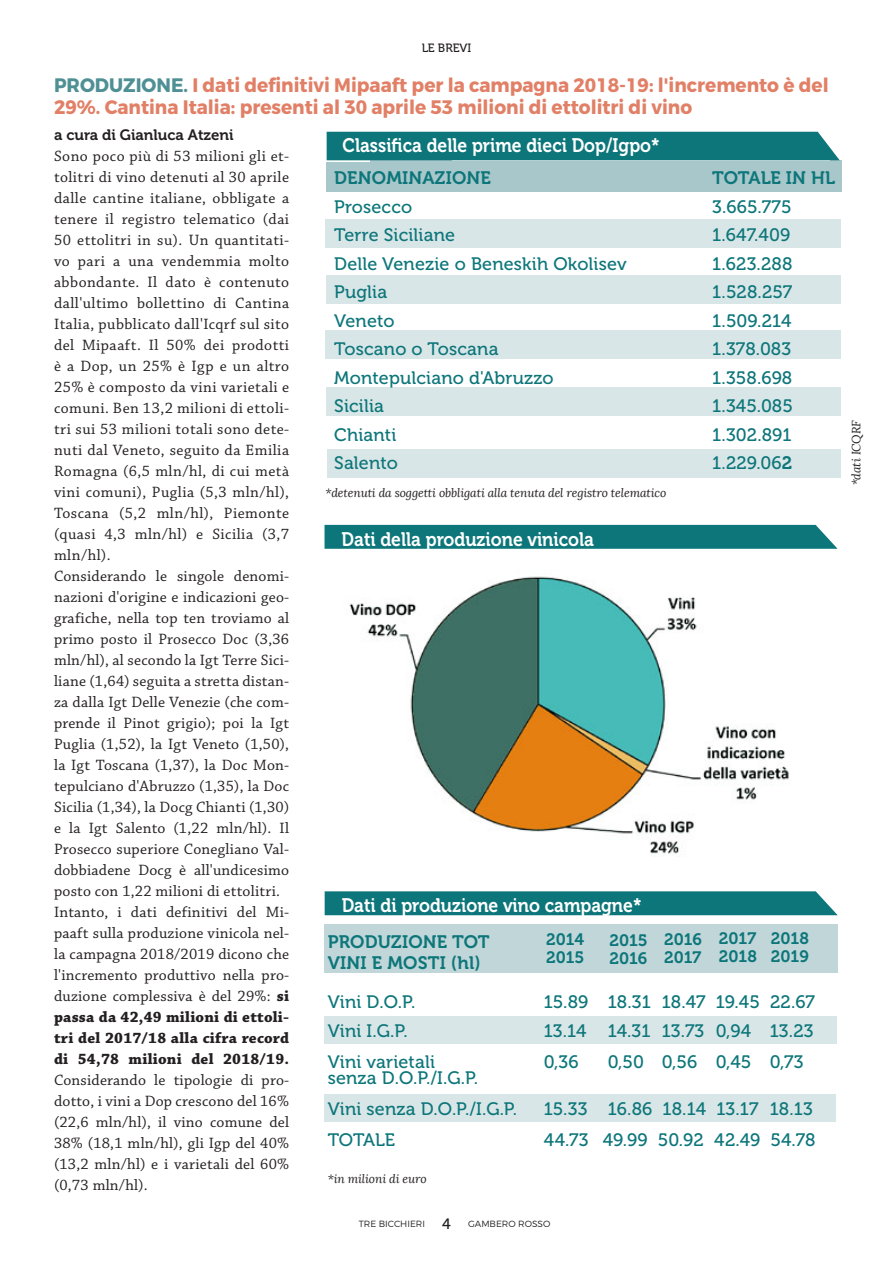
<style>
.page{position:relative;width:893px;height:1263px;background:#fff}
.page>*{position:absolute;margin:0;border:0;box-sizing:border-box;transform-origin:0 0}
.TITOLO_NEWS{font:700 19.5px/22.5px "Montserrat";color:#e18066;scale:.95 1}
.Titolo_box{font:19.5px "Museo 700";color:#fff;scale:.9 1}
.testo_box_bianco{font:18px "Museo 500";letter-spacing:.01em;color:#0d767a}
.testo_box_bianco-2{font:18px "Museo 700";letter-spacing:.01em;color:#0d767a}
.testo_box_bianco-3{font:18px "Museo 700";letter-spacing:-.01em;color:#0d767a}
.testo_box_bianco-4{font:16.5px "Museo 700";color:#0d767a}
.NEWS{font:15.75px/21px "Chaparral Pro";letter-spacing:.015em;color:#231f20;text-align:justify}
.FIRMA{font:15px "Museo 700";color:#231f20}
.t1{font:15px "Museo 500";color:#231f20}
.didascalia{font:italic 12px "Lora";letter-spacing:-.01em;color:#231f20}
.t2{font:12px "Museo 500";color:#231f20}
.t3{font:300 9px "Montserrat";color:#231f20}
.s1{color:#4f9094}
.s2{font-weight:700}
.s3{font-family:"Museo 700"}
</style>
<div class="page">
<div style="left:325px;top:1094px;width:511px;height:27px;background:#d9e6e7"></div>
<div style="left:324px;top:924px;width:514px;height:48px;background:#c0d6d8"></div>
<div style="left:327px;top:160px;width:515px;height:32px;background:#a8c7ca"></div>
<div style="left:326px;top:387px;width:515px;height:29px;background:#d9e6e7"></div>
<div style="left:327px;top:449px;width:514px;height:29px;background:#d9e6e7"></div>
<div style="left:326px;top:330px;width:515px;height:29px;background:#d9e6e7"></div>
<div style="left:326px;top:275px;width:515px;height:29px;background:#d9e6e7"></div>
<div style="left:326px;top:220px;width:515px;height:28px;background:#d9e6e7"></div>
<div style="left:452px;top:137px;width:377px;height:24px;background:#b0d2d3"></div>
<div style="left:311px;top:132px;width:59px;height:29px;background:#fff"></div>
<div style="left:327px;top:132px;width:513px;height:28px;background:#0d767a"></div>
<div style="left:325px;top:525px;width:513px;height:24px;background:#0d767a"></div>
<div style="left:325px;top:891px;width:513px;height:24px;background:#0d767a"></div>
<img style="left:349px;top:576px;width:440px;height:281px">
<div style="left:324px;top:1016px;width:513px;height:28px;background:#d9e6e7"></div>
<p class="t2" style="left:422px;top:41px;width:51px">LE BREVI</p>
<p class="TITOLO_NEWS" style="left:54px;top:74px;width:817px"><span class="s1">PRODUZIONE.</span> I dati definitivi Mipaaft per la campagna 2018-19: l'incremento è del<br>29%. Cantina Italia: presenti al 30 aprile 53 milioni di ettolitri di vino</p>
<p class="FIRMA" style="left:54px;top:127px;width:181px">a cura di Gianluca Atzeni</p>
<p class="NEWS" style="left:54px;top:146px;width:237px">Sono poco più di 53 milioni gli et&shy;tolitri di vino detenuti al 30 aprile dalle cantine italiane, obbligate a tenere il registro telematico (dai 50 ettolitri in su). Un quantitati&shy;vo pari a una vendemmia molto abbondante. Il dato è contenuto dall'ultimo bollettino di Cantina Italia, pubblicato dall'Icqrf sul sito del Mipaaft. Il 50% dei prodotti è a Dop, un 25% è Igp e un altro 25% è composto da vini varietali e comuni. Ben 13,2 milioni di ettoli&shy;tri sui 53 milioni totali sono dete&shy;nuti dal Veneto, seguito da Emilia Romagna (6,5 mln/hl, di cui metà vini comuni), Puglia (5,3 mln/hl), Toscana (5,2 mln/hl), Piemonte (quasi 4,3 mln/hl) e Sicilia (3,7 mln/hl).</p>
<p class="NEWS" style="left:54px;top:566px;width:237px">Considerando le singole denomi&shy;nazioni d'origine e indicazioni geo&shy;grafiche, nella top ten troviamo al primo posto il Prosecco Doc (3,36 mln/hl), al secondo la Igt Terre Sici&shy;liane (1,64) seguita a stretta distan&shy;za dalla Igt Delle Venezie (che com&shy;prende il Pinot grigio); poi la Igt Puglia (1,52), la Igt Veneto (1,50), la Igt Toscana (1,37), la Doc Mon&shy;tepulciano d'Abruzzo (1,35), la Doc Sicilia (1,34), la Docg Chianti (1,30) e la Igt Salento (1,22 mln/hl). Il Prosecco superiore Conegliano Val&shy;dobbiadene Docg è all'undicesimo posto con 1,22 milioni di ettolitri.</p>
<p class="NEWS" style="left:54px;top:902px;width:237px">Intanto, i dati definitivi del Mi&shy;paaft sulla produzione vinicola nel&shy;la campagna 2018/2019 dicono che l'incremento produttivo nella pro&shy;duzione complessiva è del 29%: <span class="s2">si passa da 42,49 milioni di ettoli&shy;tri del 2017/18 alla cifra record di 54,78 milioni del 2018/19.<br></span>Considerando le tipologie di pro&shy;dotto, i vini a Dop crescono del 16% (22,6 mln/hl), il vino comune del 38% (18,1 mln/hl), gli Igp del 40% (13,2 mln/hl) e i varietali del 60% (0,73 mln/hl).</p>
<p class="Titolo_box" style="left:343px;top:134px;width:354px">Classifica delle prime dieci Dop/Igpo*</p>
<p class="testo_box_bianco-2" style="left:334px;top:168px;width:158px">DENOMINAZIONE</p>
<p class="testo_box_bianco-3" style="left:712px;top:168px;width:125px">TOTALE IN HL</p>
<p class="testo_box_bianco" style="left:334px;top:197px;width:80px">Prosecco</p>
<p class="testo_box_bianco" style="left:712px;top:197px;width:81px">3.665.775</p>
<p class="testo_box_bianco" style="left:334px;top:225px;width:122px">Terre Siciliane</p>
<p class="testo_box_bianco" style="left:712px;top:225px;width:80px">1.647.409</p>
<p class="testo_box_bianco" style="left:334px;top:254px;width:294px">Delle Venezie o Beneskih Okolisev</p>
<p class="testo_box_bianco" style="left:712px;top:254px;width:82px">1.623.288</p>
<p class="testo_box_bianco" style="left:334px;top:282px;width:55px">Puglia</p>
<p class="testo_box_bianco" style="left:712px;top:282px;width:82px">1.528.257</p>
<p class="testo_box_bianco" style="left:334px;top:311px;width:62px">Veneto</p>
<p class="testo_box_bianco" style="left:712px;top:311px;width:81px">1.509.214</p>
<p class="testo_box_bianco" style="left:334px;top:339px;width:166px">Toscano o Toscana</p>
<p class="testo_box_bianco" style="left:712px;top:339px;width:80px">1.378.083</p>
<p class="testo_box_bianco" style="left:334px;top:368px;width:221px">Montepulciano d'Abruzzo</p>
<p class="testo_box_bianco" style="left:712px;top:368px;width:82px">1.358.698</p>
<p class="testo_box_bianco" style="left:334px;top:396px;width:51px">Sicilia</p>
<p class="testo_box_bianco" style="left:712px;top:396px;width:82px">1.345.085</p>
<p class="testo_box_bianco" style="left:334px;top:425px;width:64px">Chianti</p>
<p class="testo_box_bianco" style="left:712px;top:425px;width:81px">1.302.891</p>
<p class="testo_box_bianco" style="left:334px;top:453px;width:65px">Salento</p>
<p class="testo_box_bianco" style="left:712px;top:453px;width:82px">1.229.06<span class="s3">2</span></p>
<p class="didascalia" style="left:326px;top:485px;width:342px">*detenuti da soggetti obbligati alla tenuta del registro telematico</p>
<p class="Titolo_box" style="left:342px;top:528px;width:282px">Dati della produzione vinicola</p>
<p class="Titolo_box" style="left:342px;top:895px;width:335px">Dati di produzione vino campagne*</p>
<p class="testo_box_bianco-4" style="left:719px;top:929px;width:39px">2017</p>
<p class="testo_box_bianco-4" style="left:719px;top:947px;width:40px">2018</p>
<p class="testo_box_bianco-4" style="left:771px;top:929px;width:40px">2018</p>
<p class="testo_box_bianco-4" style="left:771px;top:947px;width:39px">2019</p>
<p class="testo_box_bianco-4" style="left:546px;top:930px;width:40px">2014</p>
<p class="testo_box_bianco-4" style="left:546px;top:948px;width:40px">2015</p>
<p class="testo_box_bianco-4" style="left:664px;top:930px;width:39px">2016</p>
<p class="testo_box_bianco-4" style="left:664px;top:948px;width:39px">2017</p>
<p class="testo_box_bianco-4" style="left:609px;top:931px;width:40px">2015</p>
<p class="testo_box_bianco-4" style="left:609px;top:949px;width:39px">2016</p>
<p class="testo_box_bianco-2" style="left:328px;top:932px;width:163px">PRODUZIONE TOT</p>
<p class="testo_box_bianco-2" style="left:328px;top:953px;width:155px">VINI E MOSTI (hl)</p>
<p class="testo_box_bianco" style="left:328px;top:992px;width:89px">Vini D.O.P.</p>
<p class="testo_box_bianco" style="left:544px;top:992px;width:273px">15.89 18.31 18.47 19.45 22.67</p>
<p class="testo_box_bianco" style="left:328px;top:1020px;width:81px">Vini I.G.P.</p>
<p class="testo_box_bianco" style="left:544px;top:1020px;width:271px">13.14 14.31 13.73 0,94 13.23</p>
<p class="testo_box_bianco" style="left:328px;top:1052px;width:109px">Vini varietali</p>
<p class="testo_box_bianco" style="left:544px;top:1052px;width:37px">0,36</p>
<p class="testo_box_bianco" style="left:608px;top:1052px;width:197px">0,50 0,56 0,45 0,73</p>
<p class="testo_box_bianco" style="left:328px;top:1098px;width:191px">Vini senza D.O.P./I.G.P.</p>
<p class="testo_box_bianco" style="left:544px;top:1098px;width:271px">15.33 16.86 18.14 13.17 18.13</p>
<p class="testo_box_bianco" style="left:328px;top:1130px;width:69px">TOTALE</p>
<p class="testo_box_bianco" style="left:544px;top:1130px;width:273px">44.73 49.99 50.92 42.49 54.78</p>
<p class="testo_box_bianco" style="left:328px;top:1068px;width:152px">senza D.O.P./I.G.P.</p>
<p class="didascalia" style="left:328px;top:1172px;width:100px">*in milioni di euro</p>
<p class="t3" style="left:359px;top:1218px;width:68px">TRE BICCHIERI</p>
<p class="t1" style="left:442px;top:1216px;width:10px">4</p>
<p class="t3" style="left:468px;top:1218px;width:84px">GAMBERO ROSSO</p>
<p class="didascalia" style="left:849px;top:485px;width:66px;rotate:-90deg">*dati ICQRF</p>
</div>
